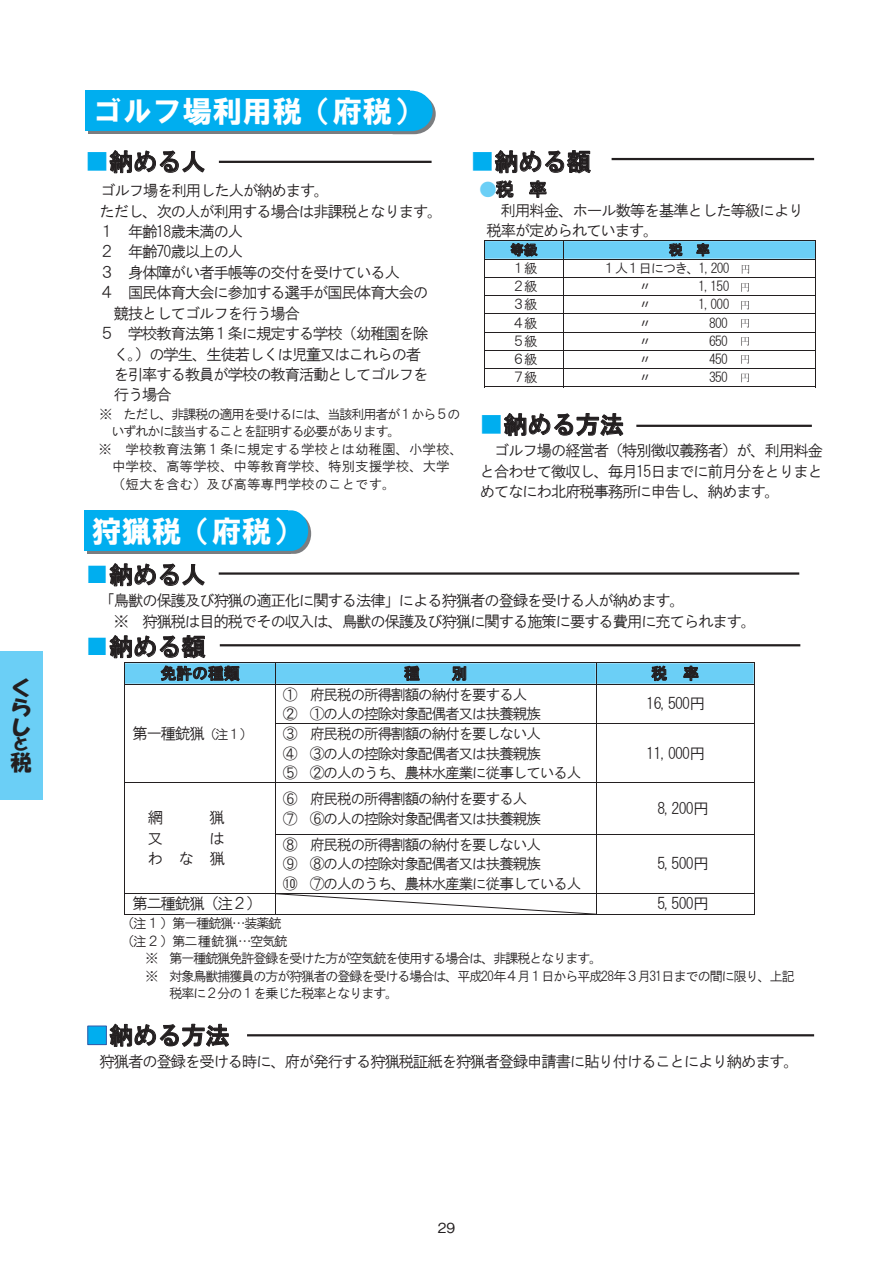
<style>
.page{position:relative;width:893px;height:1263px;background:#fff}
.page>*{position:absolute;margin:0;border:0;box-sizing:border-box;transform-origin:0 0}
.t1{font:30px "HG Soei Kakugothic UB";color:#fff}
.t2{font:24px "HG Gothic E";letter-spacing:.005em;color:#231f20}
.t3{font:21.3px/20.1px "HGP Soei Kakupoptai";color:#231f20;text-align:justify}
.t4{font:18px "HG Gothic E";color:#231f20}
.t5{font:15.9px "HGP Soei Kakupoptai";color:#231f20}
.t6{font:15.75px/20.4px "HG Gothic M";letter-spacing:-.095em;color:#231f20}
.t7{font:15.75px "HG Gothic E";letter-spacing:.005em;color:#231f20}
.t8{font:15px/19.5px "HG Gothic M";letter-spacing:-.1em;color:#231f20}
.t9{font:500 13.8px "Gothic BBB Pr 6";color:#231f20}
.t10{font:13.5px "HG Gothic M";letter-spacing:-.105em;color:#231f20}
.t11{font:13.5px "HG Gothic M";color:#231f20}
.t12{font:13.5px "HG Gothic E";color:#231f20}
.s1{color:#00aeef}
.s2{color:#6bcff6}
.s3{font-family:"MS Mincho";color:#00aeef}
.s4{font-size:13.5px}
</style>
<div class="page">
<svg style="left:109px;top:150px;width:96px;height:24px"></svg>
<svg style="left:495px;top:150px;width:96px;height:24px"></svg>
<svg style="left:496px;top:180px;width:18px;height:18px"></svg>
<svg style="left:529px;top:180px;width:17px;height:18px"></svg>
<svg style="left:109px;top:563px;width:96px;height:24px"></svg>
<svg style="left:109px;top:635px;width:646px;height:49px"></svg>
<hr style="left:124px;top:684px;width:630px;height:1px;background:#231f20">
<hr style="left:124px;top:684px;width:1px;height:39px;background:#231f20">
<hr style="left:275px;top:684px;width:1px;height:39px;background:#231f20">
<hr style="left:596px;top:684px;width:1px;height:39px;background:#231f20">
<hr style="left:754px;top:684px;width:1px;height:39px;background:#231f20">
<hr style="left:275px;top:723px;width:479px;height:1px;background:#231f20">
<hr style="left:124px;top:724px;width:1px;height:58px;background:#231f20">
<hr style="left:275px;top:724px;width:1px;height:58px;background:#231f20">
<hr style="left:596px;top:724px;width:1px;height:58px;background:#231f20">
<hr style="left:754px;top:724px;width:1px;height:58px;background:#231f20">
<hr style="left:124px;top:782px;width:630px;height:1px;background:#231f20">
<hr style="left:124px;top:783px;width:1px;height:51px;background:#231f20">
<hr style="left:275px;top:783px;width:1px;height:51px;background:#231f20">
<hr style="left:596px;top:783px;width:1px;height:51px;background:#231f20">
<hr style="left:754px;top:783px;width:1px;height:51px;background:#231f20">
<hr style="left:275px;top:834px;width:479px;height:1px;background:#231f20">
<hr style="left:124px;top:834px;width:1px;height:59px;background:#231f20">
<hr style="left:275px;top:834px;width:1px;height:59px;background:#231f20">
<hr style="left:596px;top:834px;width:1px;height:59px;background:#231f20">
<hr style="left:754px;top:834px;width:1px;height:59px;background:#231f20">
<hr style="left:124px;top:893px;width:630px;height:1px;background:#231f20">
<svg style="left:124px;top:894px;width:1px;height:20px"></svg>
<hr style="left:124px;top:914px;width:151px;height:1px;background:#231f20">
<svg style="left:275px;top:894px;width:322px;height:21px"></svg>
<hr style="left:596px;top:914px;width:158px;height:1px;background:#231f20">
<svg style="left:754px;top:894px;width:1px;height:21px"></svg>
<div style="left:88px;top:1026px;width:19px;height:19px;border:1px solid #2c57a6"></div>
<svg style="left:109px;top:1023px;width:120px;height:24px"></svg>
<div style="left:87px;top:513px;width:204px;height:41px;background:#7b7d80"></div>
<div style="left:84px;top:510px;width:204px;height:41px;background:#00aeef"></div>
<svg style="left:277px;top:510px;width:34px;height:44px"></svg>
<hr style="left:219px;top:572px;width:580px;height:3px;background:#231f20">
<hr style="left:220px;top:644px;width:580px;height:2px;background:#231f20">
<hr style="left:247px;top:1034px;width:567px;height:2px;background:#231f20">
<div style="left:88px;top:94px;width:324px;height:40px;background:#7b7d80"></div>
<div style="left:85px;top:91px;width:324px;height:40px;background:#00aeef"></div>
<svg style="left:390px;top:91px;width:46px;height:43px"></svg>
<hr style="left:219px;top:161px;width:213px;height:2px;background:#231f20">
<svg style="left:504px;top:413px;width:119px;height:24px"></svg>
<svg style="left:484px;top:240px;width:332px;height:147px"></svg>
<hr style="left:612px;top:158px;width:202px;height:2px;background:#231f20">
<hr style="left:636px;top:425px;width:176px;height:2px;background:#231f20">
<div style="left:0;top:651px;width:43px;height:148px;background:#6bcff6"></div>
<h3 class="t3" style="left:11px;top:678px;width:22px">くらし</h3>
<p class="t5" style="left:13px;top:736px;width:16px">と</p>
<h3 class="t3" style="left:11px;top:752px;width:22px">税</h3>
<p class="t1" style="left:92px;top:96px;width:331px">ゴルフ場利用税（府税）</p>
<p class="t2" style="left:85px;top:150px;width:122px"><span class="s1">■</span>納める人</p>
<p class="t2" style="left:470px;top:150px;width:122px"><span class="s1">■</span>納める額</p>
<p class="t6" style="left:100px;top:180px;width:231px">ゴルフ場を利用した人が納めます。</p>
<p class="t4" style="left:479px;top:180px;width:69px"><span class="s2">●</span>税 率</p>
<p class="t6" style="left:99px;top:201px;width:345px">ただし、次の人が利用する場合は非課税となります。</p>
<p class="t6" style="left:99px;top:221px;width:146px">１ 年齢18歳未満の人</p>
<p class="t6" style="left:99px;top:241px;width:146px">２ 年齢70歳以上の人</p>
<p class="t6" style="left:99px;top:262px;width:302px">３ 身体障がい者手帳等の交付を受けている人</p>
<p class="t6" style="left:99px;top:282px;width:331px">４ 国民体育大会に参加する選手が国民体育大会の</p>
<p class="t6" style="left:113px;top:303px;width:188px">競技としてゴルフを行う場合</p>
<p class="t6" style="left:99px;top:323px;width:331px">５ 学校教育法第１条に規定する学校（幼稚園を除</p>
<p class="t6" style="left:113px;top:344px;width:309px">く。）の学生、生徒若しくは児童又はこれらの者</p>
<p class="t6" style="left:113px;top:364px;width:317px">を引率する教員が学校の教育活動としてゴルフを</p>
<p class="t6" style="left:113px;top:384px;width:60px">行う場合</p>
<p class="t10" style="left:99px;top:407px;width:363px">※ ただし、非課税の適用を受けるには、当該利用者が１から５の</p>
<p class="t10" style="left:111px;top:424px;width:291px">いずれかに該当することを証明する必要があります。</p>
<p class="t11" style="left:99px;top:442px;width:366px">※ 学校教育法第１条に規定する学校とは幼稚園、小学校、</p>
<p class="t11" style="left:112px;top:459px;width:339px">中学校、高等学校、中等教育学校、特別支援学校、大学</p>
<p class="t11" style="left:112px;top:477px;width:285px">（短大を含む）及び高等専門学校のことです。</p>
<p class="t6" style="left:486px;top:200px;width:319px;text-indent:14px">利用料金、ホール数等を基準とした等級により税率が定められています。</p>
<p class="t12" style="left:510px;top:243px;width:29px">等級</p>
<p class="t12" style="left:669px;top:243px;width:42px">税 率</p>
<p class="t10" style="left:512px;top:261px;width:27px">１級</p>
<p class="t10" style="left:603px;top:261px;width:128px">１人１日につき、1,200</p>
<p class="t10" style="left:512px;top:279px;width:27px">２級</p>
<p class="t10" style="left:639px;top:279px;width:15px">〃</p>
<p class="t10" style="left:699px;top:279px;width:32px">1,150</p>
<p class="t10" style="left:512px;top:298px;width:27px">３級</p>
<p class="t10" style="left:639px;top:298px;width:15px">〃</p>
<p class="t10" style="left:699px;top:298px;width:32px">1,000</p>
<p class="t10" style="left:512px;top:316px;width:27px">４級</p>
<p class="t10" style="left:639px;top:316px;width:15px">〃</p>
<p class="t10" style="left:709px;top:316px;width:20px">800</p>
<p class="t10" style="left:512px;top:334px;width:27px">５級</p>
<p class="t10" style="left:639px;top:334px;width:15px">〃</p>
<p class="t10" style="left:709px;top:334px;width:20px">650</p>
<p class="t10" style="left:512px;top:352px;width:27px">６級</p>
<p class="t10" style="left:639px;top:352px;width:15px">〃</p>
<p class="t10" style="left:709px;top:352px;width:20px">450</p>
<p class="t10" style="left:512px;top:371px;width:27px">７級</p>
<p class="t10" style="left:639px;top:371px;width:15px">〃</p>
<p class="t10" style="left:709px;top:371px;width:20px">350</p>
<p class="t2" style="left:479px;top:412px;width:146px"><span class="s1">■</span>納める方法</p>
<p class="t6" style="left:479px;top:440px;width:345px;text-align:justify;text-indent:14px">ゴルフ場の経営者（特別徴収義務者）が、利用料金と合わせて徴収し、毎月15日までに前月分をとりまとめてなにわ北府税事務所に申告し、納めます。</p>
<p class="t1" style="left:92px;top:516px;width:211px">狩猟税（府税）</p>
<p class="t2" style="left:85px;top:563px;width:122px"><span class="s3">■</span>納める人</p>
<p class="t6" style="left:114px;top:590px;width:644px;text-indent:-14px">「鳥獣の保護及び狩猟の適正化に関する法律」による狩猟者の登録を受ける人が納めます。<br>※ 狩猟税は目的税でその収入は、鳥獣の保護及び狩猟に関する施策に要する費用に充てられます。</p>
<p class="t2" style="left:85px;top:635px;width:122px"><span class="s3">■</span>納める額</p>
<p class="t7" style="left:160px;top:665px;width:81px">免許の種類</p>
<p class="t7" style="left:404px;top:665px;width:17px">種</p>
<p class="t7" style="left:452px;top:665px;width:17px">別</p>
<p class="t7" style="left:651px;top:665px;width:49px">税 率</p>
<p class="t6" style="left:132px;top:723px;width:122px">第一種銃猟<span class="s4">（注１）</span></p>
<p class="t6" style="left:148px;top:807px;width:17px">網</p>
<p class="t6" style="left:209px;top:807px;width:17px">猟</p>
<p class="t6" style="left:148px;top:828px;width:17px">又</p>
<p class="t6" style="left:148px;top:828px;width:79px;text-align:right">は<br>わな猟</p>
<p class="t8" style="left:283px;top:684px;width:260px">① 府民税の所得割額の納付を要する人<br>② ①の人の控除対象配偶者又は扶養親族</p>
<p class="t6" style="left:647px;top:693px;width:60px">16,500円</p>
<p class="t8" style="left:283px;top:724px;width:300px">③ 府民税の所得割額の納付を要しない人<br>④ ③の人の控除対象配偶者又は扶養親族<br>⑤ ②の人のうち、農林水産業に従事している人</p>
<p class="t6" style="left:647px;top:743px;width:60px">11,000円</p>
<p class="t8" style="left:283px;top:789px;width:260px">⑥ 府民税の所得割額の納付を要する人<br>⑦ ⑥の人の控除対象配偶者又は扶養親族</p>
<p class="t6" style="left:657px;top:798px;width:53px">8,200円</p>
<p class="t8" style="left:283px;top:834px;width:300px">⑧ 府民税の所得割額の納付を要しない人<br>⑨ ⑧の人の控除対象配偶者又は扶養親族<br>⑩ ⑦の人のうち、農林水産業に従事している人</p>
<p class="t6" style="left:657px;top:853px;width:53px">5,500円</p>
<p class="t6" style="left:132px;top:893px;width:131px">第二種銃猟（注２）</p>
<p class="t6" style="left:657px;top:893px;width:53px">5,500円</p>
<p class="t10" style="left:121px;top:917px;width:162px">（注１）第一種銃猟…装薬銃</p>
<p class="t11" style="left:121px;top:934px;width:168px">（注２）第二種銃猟…空気銃</p>
<p class="t10" style="left:145px;top:952px;width:459px">※ 第一種銃猟免許登録を受けた方が空気銃を使用する場合は、非課税となります。</p>
<p class="t10" style="left:145px;top:969px;width:651px">※ 対象鳥獣捕獲員の方が狩猟者の登録を受ける場合は、平成20年４月１日から平成28年３月31日までの間に限り、上記</p>
<p class="t10" style="left:169px;top:987px;width:231px">税率に２分の１を乗じた税率となります。</p>
<p class="t2" style="left:85px;top:1023px;width:146px"><span class="s1">■</span>納める方法</p>
<p class="t6" style="left:99px;top:1051px;width:701px">狩猟者の登録を受ける時に、府が発行する狩猟税証紙を狩猟者登録申請書に貼り付けることにより納めます。</p>
<p class="t9" style="left:438px;top:1216px;width:19px">29</p>
</div>
